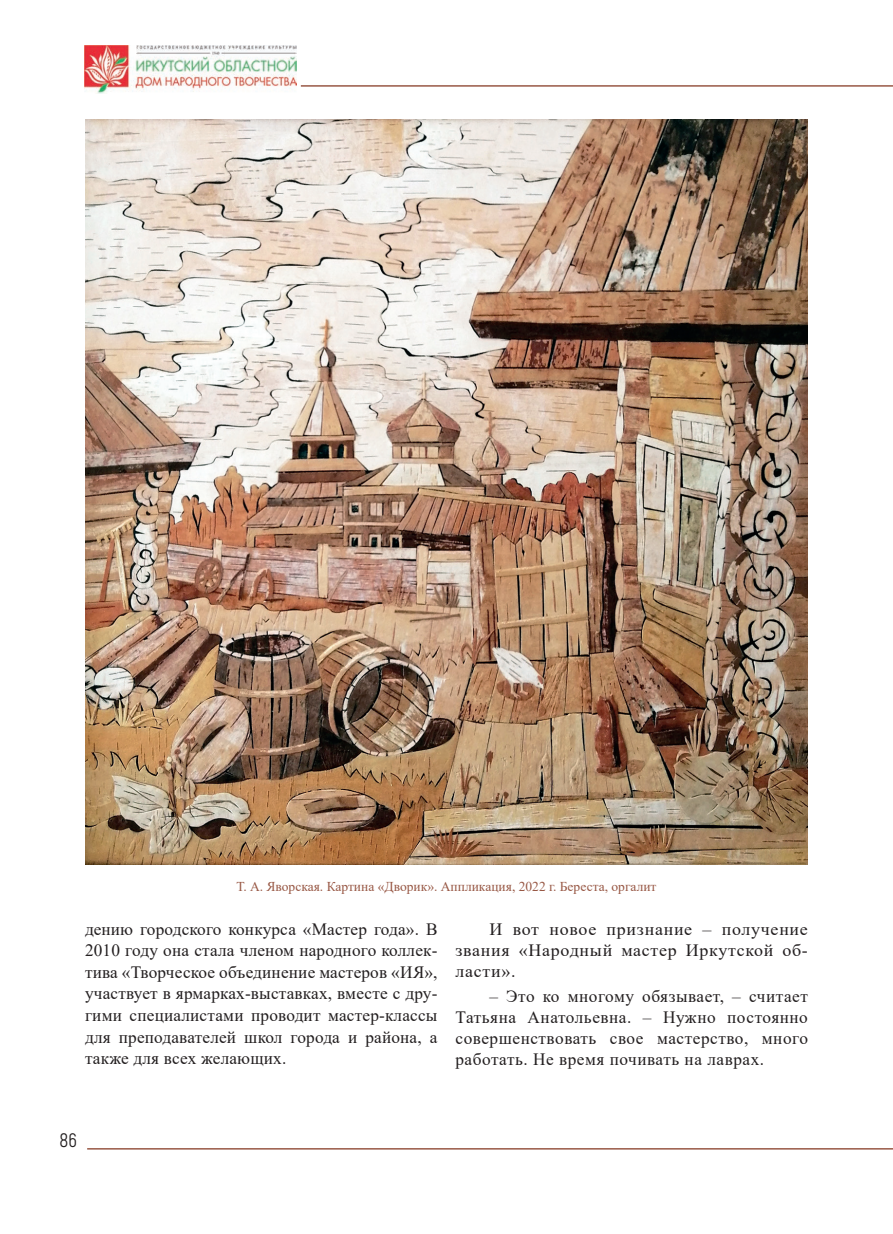
<style>
.page{position:relative;width:893px;height:1234px;background:#fff}
.page>*{position:absolute;margin:0;border:0;box-sizing:border-box;transform-origin:0 0}
.t1{font:19.5px "Akrobat";color:#231f20}
.t2{font:17.25px/21.6px "Times New Roman";letter-spacing:.03em;color:#231f20;text-align:justify}
.t3{font:17.25px/21px "Times New Roman";letter-spacing:.03em;color:#231f20;text-align:justify;scale:1.04 1}
.t4{font:13.5px "Times New Roman";color:#985845}
</style>
<div class="page">
<img style="left:84px;top:46px;width:213px;height:48px">
<hr style="left:301px;top:85px;width:592px;height:2px;background:#985845">
<hr style="left:87px;top:1147px;width:806px;height:2px;background:#985845">
<img style="left:85px;top:119px;width:723px;height:745px">
<p class="t4" style="left:236px;top:876px;width:422px">Т. А. Яворская. Картина «Дворик». Аппликация, 2022 г. Береста, оргалит</p>
<p class="t2" style="left:85px;top:917px;width:354px">дению городского конкурса «Мастер года». В 2010 году она стала членом народного коллек&shy;тива «Творческое объединение мастеров «ИЯ», участвует в ярмарках-выставках, вместе с дру&shy;гими специалистами проводит мастер-классы для преподавателей школ города и района, а также для всех желающих.</p>
<p class="t3" style="left:455px;top:917px;width:340px;text-indent:34px">И вот новое признание – получение звания «Народный мастер Иркутской об&shy;ласти».</p>
<p class="t2" style="left:455px;top:984px;width:354px;line-height:21px;text-indent:34px">– Это ко многому обязывает, – считает Татьяна Анатольевна. – Нужно постоянно совершенствовать свое мастерство, много работать. Не время почивать на лаврах.</p>
<p class="t1" style="left:60px;top:1128px;width:19px">86</p>
</div>
